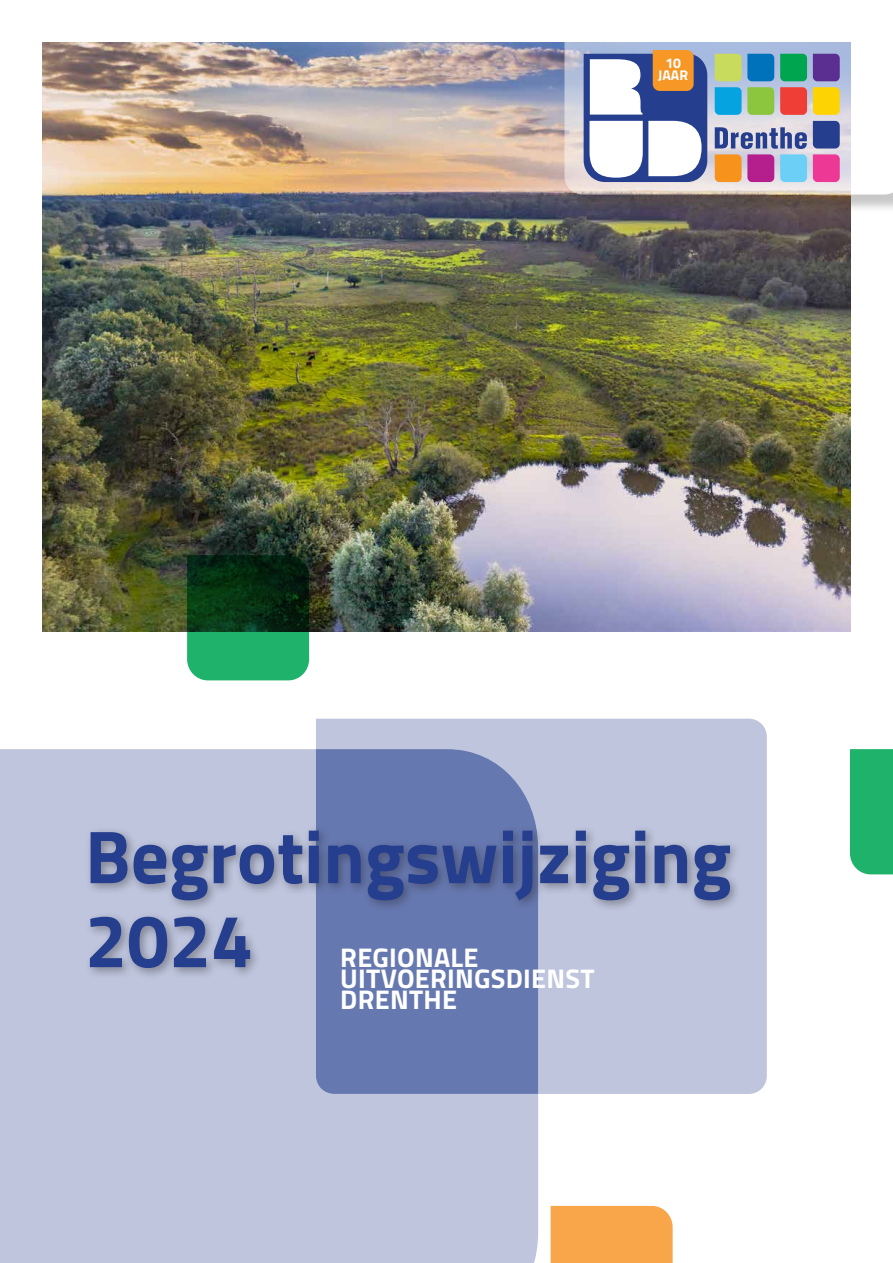
<style>
.page{position:relative;width:893px;height:1263px;background:#fff}
.page>*{position:absolute;margin:0;border:0;box-sizing:border-box;transform-origin:0 0}
.t1{font:700 75px/84px "Titillium Web";color:#253f8e}
.t2{font:700 27px/21px "Titillium Web";letter-spacing:.01em;color:#fff}
.t3{font:700 14.1px/12.5px "Titillium Web";color:#fff;text-align:center}
</style>
<div class="page">
<img style="left:43px;top:43px;width:807px;height:588px">
<svg style="left:0;top:719px;width:767px;height:544px;fill:#bec5dd"></svg>
<div style="left:316px;top:749px;width:222px;height:345px;background:#6678b0"></div>
<div style="left:850px;top:749px;width:43px;height:125px;background:#1eb26a"></div>
<div style="left:567px;top:0;width:326px;height:213px;background:#231f20;opacity:.5"></div>
<svg style="left:564px;top:0;width:329px;height:195px"></svg>
<div style="left:551px;top:1206px;width:122px;height:57px;background:#f9a64a"></div>
<svg style="left:187px;top:555px;width:122px;height:125px;background:#116035"></svg>
<div style="left:84px;top:825px;width:658px;height:155px;background:#231f20;opacity:.4"></div>
<svg style="left:715px;top:54px;width:59px;height:27px;background:#6ba995"></svg>
<svg style="left:780px;top:54px;width:27px;height:27px"></svg>
<svg style="left:813px;top:54px;width:27px;height:27px"></svg>
<svg style="left:715px;top:87px;width:59px;height:28px;background:#57b899"></svg>
<svg style="left:780px;top:87px;width:27px;height:28px"></svg>
<svg style="left:813px;top:121px;width:27px;height:27px"></svg>
<svg style="left:715px;top:127px;width:92px;height:55px;background:#a593ab"></svg>
<svg style="left:813px;top:154px;width:27px;height:28px"></svg>
<svg style="left:813px;top:87px;width:27px;height:28px"></svg>
<svg style="left:584px;top:50px;width:123px;height:132px"></svg>
<p class="t3" style="left:658px;top:56px;width:31px">10<br>JAAR</p>
<h1 class="t1" style="left:85px;top:811px;width:648px">Begrotingswijziging<br>2024</h1>
<p class="t2" style="left:340px;top:946px;width:256px">REGIONALE<br>UITVOERINGSDIENST<br>DRENTHE</p>
</div>
